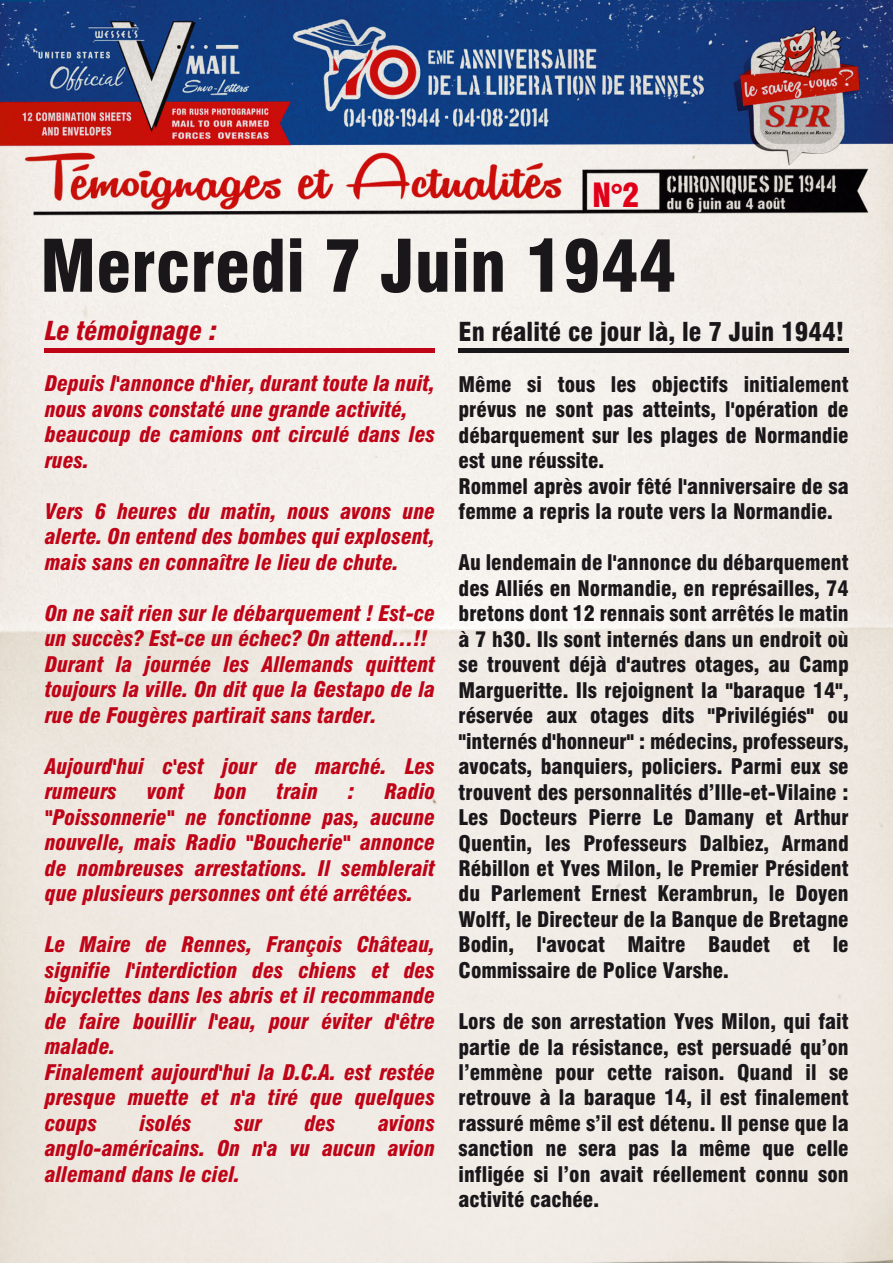
<style>
.page{position:relative;width:893px;height:1263px;background:#fff}
.page>*{position:absolute;margin:0;border:0;box-sizing:border-box;transform-origin:0 0}
.t1{font:900 condensed 70.5px "Swiss 721 BT";color:#1a171b}
.t2{font:900 condensed 32.55px "Swiss 721 BT";color:#e1001a}
.t3{font:900 condensed 25.5px "Swiss 721 BT";color:#1a171b}
.t4{font:italic 900 condensed 25.5px "Swiss 721 BT";color:#c00418}
.t5{font:900 condensed 21px/25.5px "Swiss 721 BT";color:#1a171b;text-align:justify}
.t6{font:italic 900 condensed 21px/25.5px "Swiss 721 BT";color:#c00418}
</style>
<div class="page">
<img style="left:0;top:0;width:893px;height:1263px">
<div style="left:45px;top:348px;width:390px;height:5px;background:#c00418"></div>
<div style="left:458px;top:348px;width:390px;height:5px;background:#1a171b"></div>
<h2 class="t2" style="left:592px;top:175px;width:49px">N°2</h2>
<h1 class="t1" style="left:40px;top:224px;width:638px">Mercredi 7 Juin 1944</h1>
<p class="t4" style="left:45px;top:316px;width:174px">Le témoignage :</p>
<p class="t6" style="left:45px;top:371px;width:392px">Depuis l'annonce d'hier, durant toute la nuit, nous avons constaté une grande activité, beaucoup de camions ont circulé dans les rues.</p>
<p class="t6" style="left:45px;top:499px;width:392px;text-align:justify">Vers 6 heures du matin, nous avons une alerte. On entend des bombes qui explosent, mais sans en connaître le lieu de chute.</p>
<p class="t6" style="left:45px;top:601px;width:392px">On ne sait rien sur le débarquement ! Est-ce un succès? Est-ce un échec? On attend…!!<br>Durant la journée les Allemands quittent toujours la ville. On dit que la Gestapo de la rue de Fougères partirait sans tarder.</p>
<p class="t6" style="left:45px;top:754px;width:392px">Aujourd'hui c'est jour de marché. Les rumeurs</p>
<p class="t6" style="left:45px;top:779px;width:392px;text-align:justify;text-indent:340px">Radio "Poissonnerie" ne fonctionne pas, aucune nouvelle, mais Radio "Boucherie" annonce de nombreuses arrestations. Il semblerait que plusieurs personnes ont été arrêtées.</p>
<p class="t6" style="left:45px;top:932px;width:392px">Le Maire de Rennes, François Château, signifie l'interdiction des chiens et des bicyclettes dans les abris et il recommande de faire bouillir l'eau, pour éviter d'être malade.<br>Finalement aujourd'hui la D.C.A. est restée presque muette et n'a tiré que quelques coups</p>
<p class="t6" style="left:147px;top:779px;width:39px">vont</p>
<p class="t6" style="left:215px;top:779px;width:34px">bon</p>
<p class="t6" style="left:277px;top:779px;width:43px">train</p>
<p class="t6" style="left:348px;top:779px;width:8px">:</p>
<p class="t6" style="left:45px;top:1110px;width:392px;text-align:justify;text-indent:333px">avions anglo-américains. On n'a vu aucun avion allemand dans le ciel.</p>
<p class="t6" style="left:140px;top:1110px;width:53px">isolés</p>
<p class="t6" style="left:234px;top:1110px;width:29px">sur</p>
<p class="t6" style="left:305px;top:1110px;width:33px">des</p>
<p class="t3" style="left:459px;top:316px;width:387px">En réalité ce jour là, le 7 Juin 1944!</p>
<p class="t5" style="left:459px;top:371px;width:392px;text-align:left">Même si tous les objectifs initialement prévus ne sont pas atteints, l'opération de débarquement sur les plages de Normandie est une réussite.<br>Rommel après avoir fêté l'anniversaire de sa femme a repris la route vers la Normandie.</p>
<p class="t5" style="left:459px;top:550px;width:392px">Au lendemain de l'annonce du débarquement des Alliés en Normandie, en représailles, 74 bretons dont 12 rennais sont arrêtés le matin à 7 h30. Ils sont internés dans un endroit où se trouvent déjà d'autres otages, au Camp Margueritte. Ils rejoignent la "baraque 14", réservée aux otages dits "Privilégiés" ou "internés d'honneur" : médecins, professeurs, avocats, banquiers, policiers. Parmi eux se trouvent des personnalités d’Ille-et-Vilaine :<br>Les Docteurs Pierre Le Damany et Arthur Quentin, les Professeurs Dalbiez, Armand Rébillon et Yves Milon, le Premier Président du Parlement Ernest Kerambrun, le Doyen Wolff, le Directeur de la Banque de Bretagne Bodin, l'avocat Maitre Baudet et le Commissaire de Police Varshe.</p>
<p class="t5" style="left:459px;top:1008px;width:392px">Lors de son arrestation Yves Milon, qui fait partie de la résistance, est persuadé qu’on l’emmène pour cette raison. Quand il se retrouve à la baraque 14, il est finalement rassuré même s’il est détenu. Il pense que la sanction ne sera pas la même que celle infligée si l’on avait réellement connu son activité cachée.</p>
</div>
